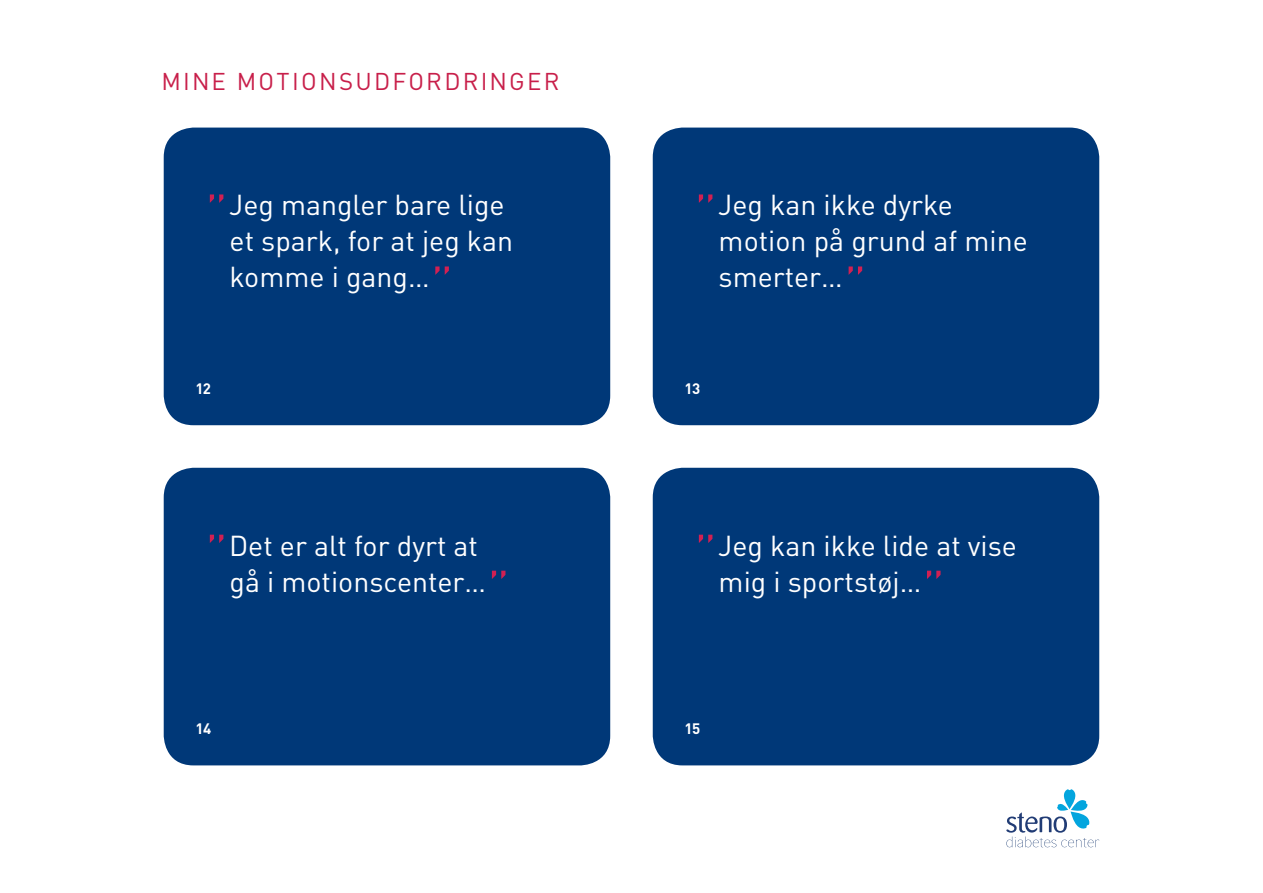
<style>
.page{position:relative;width:1263px;height:893px;background:#fff}
.page>*{position:absolute;margin:0;border:0;box-sizing:border-box;transform-origin:0 0}
.t1{font:28.5px/36px "DIN";color:#fff}
.t2{font:24px "DIN";letter-spacing:.09em;color:#c81f4a}
.t3{font:700 15px "DIN";letter-spacing:-.035em;color:#fff}
.s1{font-weight:300;font-size:60.15px;color:#d12053}
</style>
<div class="page">
<svg style="left:1006px;top:789px;width:93px;height:58px"></svg>
<div style="left:164px;top:128px;width:446px;height:297px;background:#003878;border-radius:30px"></div>
<div style="left:653px;top:128px;width:446px;height:297px;background:#003878;border-radius:30px"></div>
<div style="left:164px;top:468px;width:446px;height:297px;background:#003878;border-radius:30px"></div>
<div style="left:653px;top:468px;width:446px;height:297px;background:#003878;border-radius:30px"></div>
<p class="t2" style="left:162px;top:66px;width:399px">mine motionsudfordringer</p>
<p class="t1" style="left:230px;top:186px;width:285px;text-indent:-25px"><span class="s1">”</span>Jeg mangler bare lige et spark, for at jeg kan komme i gang…<span class="s1">”</span></p>
<p class="t1" style="left:719px;top:186px;width:311px;text-indent:-25px"><span class="s1">”</span>Jeg kan ikke dyrke motion på grund af mine smerter…<span class="s1">”</span></p>
<p class="t3" style="left:195px;top:379px;width:17px">12</p>
<p class="t3" style="left:684px;top:379px;width:17px">13</p>
<p class="t1" style="left:230px;top:527px;width:283px;text-indent:-25px"><span class="s1">”</span>Det er alt for dyrt at gå i motionscenter…<span class="s1">”</span></p>
<p class="t1" style="left:719px;top:527px;width:300px;text-indent:-25px"><span class="s1">”</span>Jeg kan ikke lide at vise mig i sportstøj…<span class="s1">”</span></p>
<p class="t3" style="left:195px;top:719px;width:17px">14</p>
<p class="t3" style="left:684px;top:719px;width:17px">15</p>
</div>
